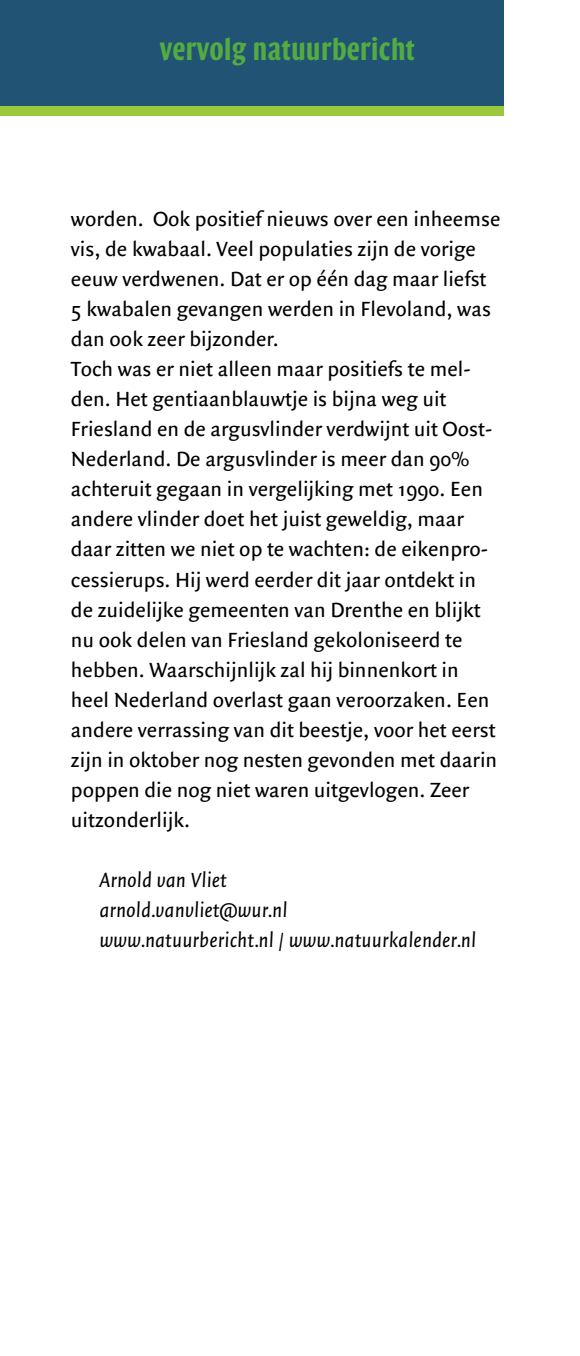
<style>
.page{position:relative;width:580px;height:1356px;background:#fff}
.page>*{position:absolute;margin:0;border:0;box-sizing:border-box;transform-origin:0 0}
.t1{font:600 30.25px "Quadraat Sans Dis";letter-spacing:.02em;color:#54ab42}
.t2{font:22px/30px "Quadraat Sans";color:#000}
.t3{font:italic 22px/30px "Quadraat Sans";color:#000}
</style>
<div class="page">
<div style="left:0;top:0;width:503px;height:108px;background:#205374"></div>
<div style="left:0;top:106px;width:503px;height:10px;background:#9bc73b"></div>
<h1 class="t1" style="left:160px;top:33px;width:256px">vervolg natuurbericht</h1>
<p class="t2" style="left:71px;top:205px;width:430px">worden. Ook positief nieuws over een inheemse vis, de kwabaal. Veel populaties zijn de vorige eeuw verdwenen. Dat er op één dag maar liefst 5 kwabalen gevangen werden in Flevoland, was dan ook zeer bijzonder.<br>Toch was er niet alleen maar positiefs te mel&shy;den. Het gentiaanblauwtje is bijna weg uit Friesland en de argusvlinder verdwijnt uit Oost-Nederland. De argusvlinder is meer dan 90% achteruit gegaan in vergelijking met 1990. Een andere vlinder doet het juist geweldig, maar daar zitten we niet op te wachten: de eikenpro&shy;cessierups. Hij werd eerder dit jaar ontdekt in de zuidelijke gemeenten van Drenthe en blijkt nu ook delen van Friesland gekoloniseerd te hebben. Waarschijnlijk zal hij binnenkort in heel Nederland overlast gaan veroorzaken. Een andere verrassing van dit beestje, voor het eerst zijn in oktober nog nesten gevonden met daarin poppen die nog niet waren uitgevlogen. Zeer uitzonderlijk.</p>
<p class="t3" style="left:99px;top:865px;width:378px">Arnold van Vliet<br>arnold.vanvliet@wur.nl<br>www.natuurbericht.nl / www.natuurkalender.nl</p>
</div>
